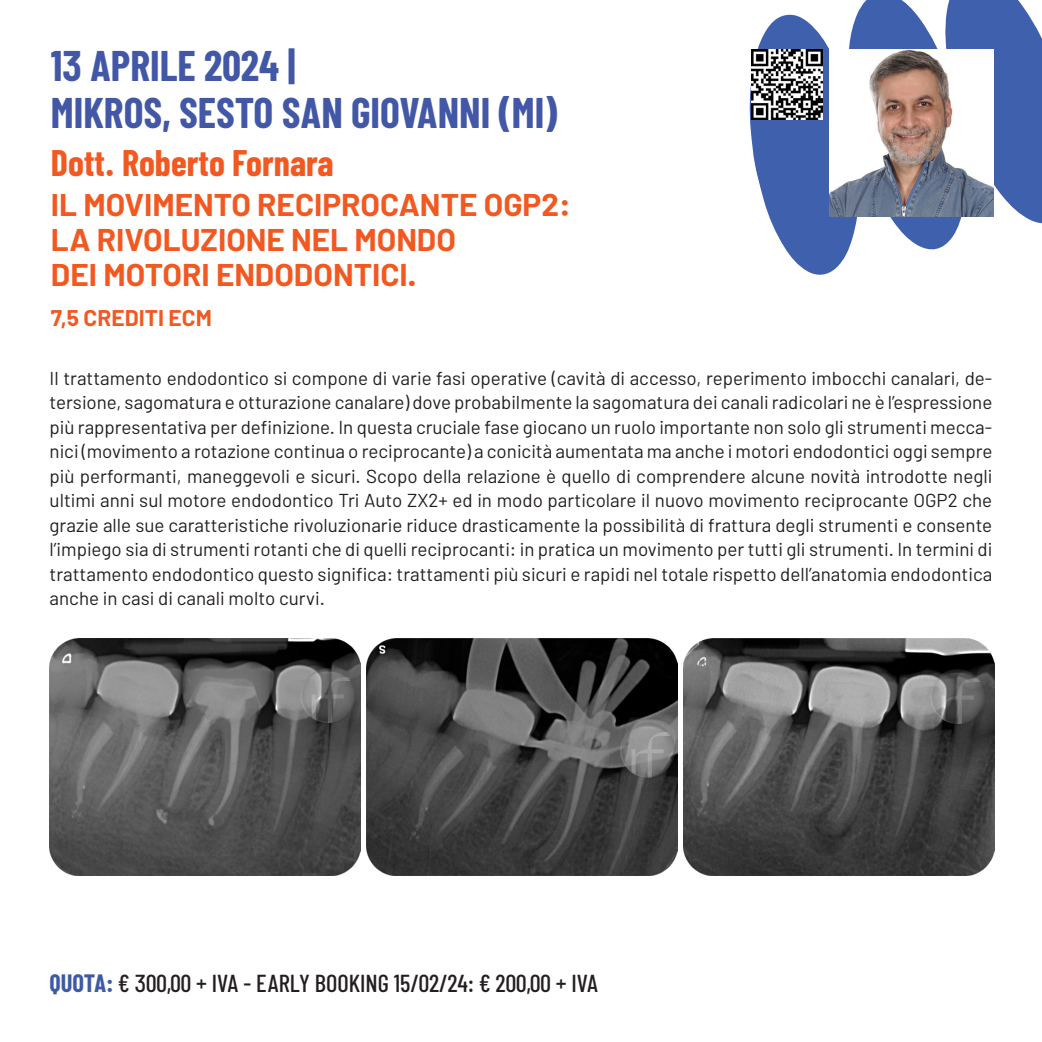
<style>
.page{position:relative;width:1042px;height:1042px;background:#fff}
.page>*{position:absolute;margin:0;border:0;box-sizing:border-box;transform-origin:0 0}
.t1{font:700 41.82px "Barlow Condensed";color:#4258a7}
.t2{font:700 36.05px "Barlow Condensed";color:#f15921}
.t3{font:700 31.5px/35px "Barlow";color:#f15921}
.t4{font:500 24.5px "Barlow Condensed";color:#231f20}
.t5{font:700 22.75px "Barlow";color:#f15921}
.t6{font:18.72px/24.5px "Barlow";color:#231f20;text-align:justify}
.s1{font-weight:700;color:#3f59a7}
</style>
<div class="page">
<svg style="left:749px;top:0;width:293px;height:275px;fill:#3f61ad"></svg>
<img style="left:830px;top:49px;width:163px;height:168px">
<img style="left:752px;top:49px;width:70px;height:71px">
<img style="left:50px;top:639px;width:310px;height:236px">
<img style="left:367px;top:639px;width:310px;height:236px">
<img style="left:683px;top:639px;width:311px;height:236px">
<p class="t1" style="left:51px;top:40px;width:246px">13 APRILE 2024 |</p>
<p class="t1" style="left:51px;top:87px;width:508px">MIKROS, SESTO SAN GIOVANNI (MI)</p>
<p class="t2" style="left:51px;top:141px;width:284px">Dott. Roberto Fornara</p>
<p class="t3" style="left:51px;top:187px;width:521px">IL MOVIMENTO RECIPROCANTE OGP2:<br>LA RIVOLUZIONE NEL MONDO<br>DEI MOTORI ENDODONTICI.</p>
<p class="t5" style="left:51px;top:304px;width:162px">7,5 CREDITI ECM</p>
<p class="t6" style="left:50px;top:365px;width:944px">Il trattamento endodontico si compone di varie fasi operative (cavità di accesso, reperimento imbocchi canalari, de&shy;tersione, sagomatura e otturazione canalare) dove probabilmente la sagomatura dei canali radicolari ne è l’espressione più rappresentativa per definizione. In questa cruciale fase giocano un ruolo importante non solo gli strumenti mecca&shy;nici (movimento a rotazione continua o reciprocante) a conicità aumentata ma anche i motori endodontici oggi sempre più performanti, maneggevoli e sicuri. Scopo della relazione è quello di comprendere alcune novità introdotte negli ultimi anni sul motore endodontico Tri Auto ZX2+ ed in modo particolare il nuovo movimento reciprocante OGP2 che grazie alle sue caratteristiche rivoluzionarie riduce drasticamente la possibilità di frattura degli strumenti e consente l’impiego sia di strumenti rotanti che di quelli reciprocanti: in pratica un movimento per tutti gli strumenti. In termini di trattamento endodontico questo significa: trattamenti più sicuri e rapidi nel totale rispetto dell’anatomia endodontica anche in casi di canali molto curvi.</p>
<p class="t4" style="left:50px;top:968px;width:550px"><span class="s1">QUOTA:</span> € 300,00 + IVA - EARLY BOOKING 15/02/24: € 200,00 + IVA</p>
</div>
